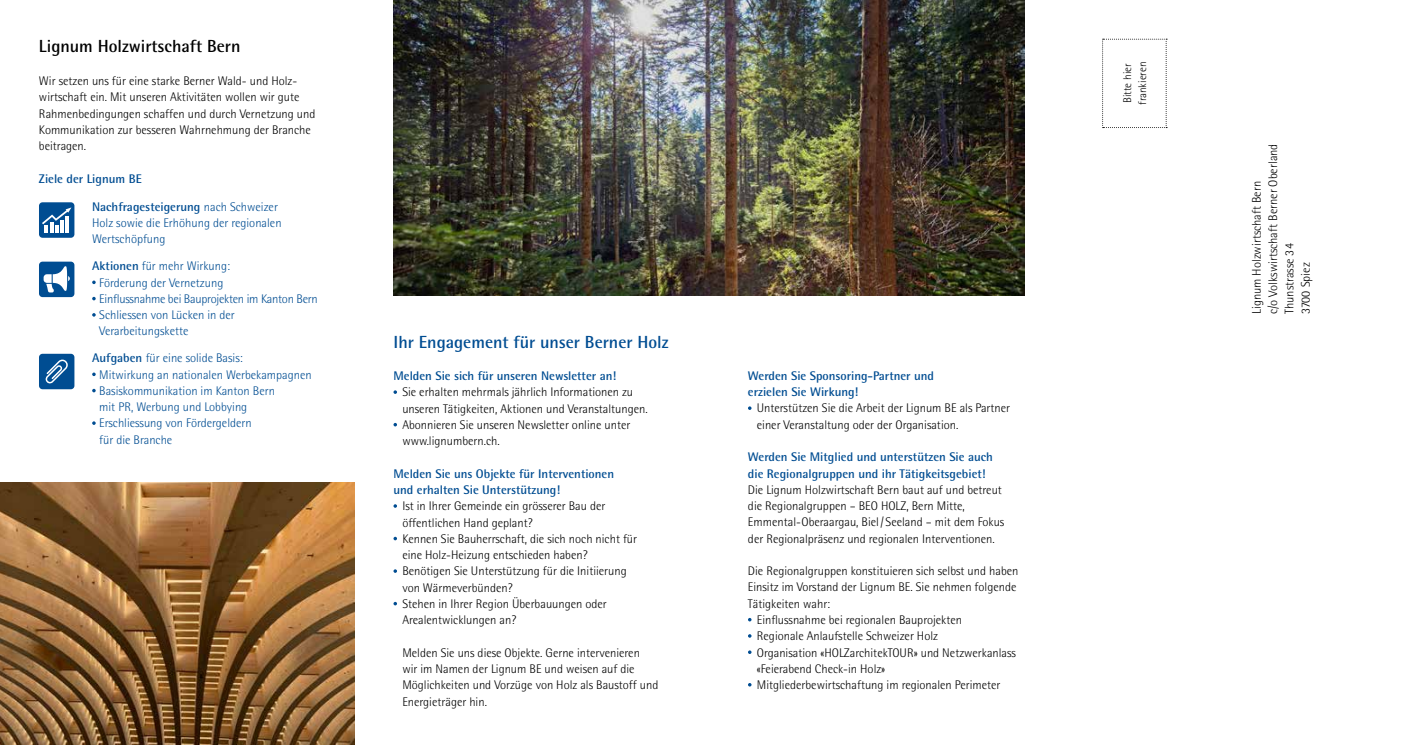
<style>
.page{position:relative;width:1418px;height:745px;background:#fff}
.page>*{position:absolute;margin:0;border:0;box-sizing:border-box;transform-origin:0 0}
.t1{font:700 17.5px "Rotis Semi Sans";color:#004d92}
.t2{font:700 17.5px "Rotis Semi Sans";color:#000}
.t3{font:300 12.5px/16.2px "Rotis Semi Sans";color:#000}
.t4{font:300 12.5px/16.2px "Rotis Semi Sans";color:#004d92}
.t5{font:700 12.5px/16.2px "Rotis Semi Sans";color:#004d92}
.t6{font:300 11.25px/15px "Rotis Semi Sans";color:#000}
.s1{font-weight:700}
</style>
<div class="page">
<svg style="left:92px;top:280px;width:4px;height:4px"></svg>
<svg style="left:92px;top:296px;width:4px;height:4px"></svg>
<svg style="left:92px;top:313px;width:4px;height:3px"></svg>
<svg style="left:92px;top:372px;width:4px;height:4px"></svg>
<svg style="left:92px;top:388px;width:4px;height:4px"></svg>
<div style="left:39px;top:202px;width:35px;height:35px;background:#004d92;border-radius:4px"></div>
<svg style="left:42px;top:207px;width:29px;height:25px"></svg>
<div style="left:39px;top:353px;width:35px;height:36px;background:#004d92;border-radius:4px"></div>
<svg style="left:45px;top:359px;width:23px;height:24px"></svg>
<div style="left:39px;top:261px;width:35px;height:36px;background:#004d92;border-radius:4px"></div>
<svg style="left:44px;top:266px;width:26px;height:26px"></svg>
<svg style="left:393px;top:422px;width:4px;height:4px"></svg>
<svg style="left:393px;top:536px;width:4px;height:4px"></svg>
<svg style="left:393px;top:601px;width:4px;height:4px"></svg>
<svg style="left:1102px;top:39px;width:65px;height:89px"></svg>
<img style="left:393px;top:0;width:631px;height:295px">
<img style="left:0;top:482px;width:354px;height:262px">
<h1 class="t2" style="left:39px;top:36px;width:203px">Lignum Holzwirtschaft Bern</h1>
<p class="t3" style="left:39px;top:73px;width:278px">Wir setzen uns für eine starke Berner Wald- und Holz&shy;wirtschaft ein. Mit unseren Aktivitäten wollen wir gute Rahmenbedingungen schaffen und durch Vernetzung und Kommunikation zur besseren Wahrnehmung der Branche beitragen.</p>
<p class="t5" style="left:39px;top:170px;width:104px">Ziele der Lignum BE</p>
<p class="t4" style="left:92px;top:198px;width:191px"><span class="s1">Nachfragesteigerung</span> nach Schweizer<br>Holz sowie die Erhöhung der regionalen<br>Wertschöpfung</p>
<p class="t4" style="left:99px;top:258px;width:220px;text-indent:-7px"><span class="s1">Aktionen</span> für mehr Wirkung:<br>Förderung der Vernetzung<br>Einflussnahme bei Bauprojekten im Kanton Bern<br>Schliessen von Lücken in der<br>Verarbeitungskette</p>
<p class="t4" style="left:99px;top:350px;width:214px;text-indent:-7px"><span class="s1">Aufgaben</span> für eine solide Basis:<br>Mitwirkung an nationalen Werbekampagnen<br>Basiskommunikation im Kanton Bern<br>mit PR, Werbung und Lobbying<br>Erschliessung von Fördergeldern<br>für die Branche</p>
<h1 class="t1" style="left:393px;top:331px;width:277px">Ihr Engagement für unser Berner Holz</h1>
<p class="t5" style="left:393px;top:367px;width:224px">Melden Sie sich für unseren Newsletter an!</p>
<p class="t3" style="left:402px;top:384px;width:247px">Sie erhalten mehrmals jährlich Informationen zu unseren Tätigkeiten, Aktionen und Veranstaltungen.<br>Abonnieren Sie unseren Newsletter online unter www.lignumbern.ch.</p>
<p class="t5" style="left:393px;top:465px;width:222px">Melden Sie uns Objekte für Interventionen und erhalten Sie Unterstützung!</p>
<p class="t3" style="left:402px;top:497px;width:236px">Ist in Ihrer Gemeinde ein grösserer Bau der öffentlichen Hand geplant?<br>Kennen Sie Bauherrschaft, die sich noch nicht für eine Holz-Heizung entschieden haben?<br>Benötigen Sie Unterstützung für die Initiierung von Wärmeverbünden?<br>Stehen in Ihrer Region Überbauungen oder Arealentwicklungen an?</p>
<p class="t3" style="left:402px;top:644px;width:257px">Melden Sie uns diese Objekte. Gerne intervenieren<br>wir im Namen der Lignum BE und weisen auf die Möglichkeiten und Vorzüge von Holz als Baustoff und Energieträger hin.</p>
<p class="t5" style="left:748px;top:367px;width:188px">Werden Sie Sponsoring-Partner und erzielen Sie Wirkung!</p>
<p class="t3" style="left:756px;top:400px;width:255px">Unterstützen Sie die Arbeit der Lignum BE als Partner einer Veranstaltung oder der Organisation.</p>
<p class="t5" style="left:748px;top:448px;width:246px">Werden Sie Mitglied und unterstützen Sie auch die Regionalgruppen und ihr Tätigkeitsgebiet!</p>
<p class="t3" style="left:748px;top:481px;width:258px">Die Lignum Holzwirtschaft Bern baut auf und betreut die Regionalgruppen – BEO HOLZ, Bern Mitte, Emmental-Oberaargau, Biel/ Seeland – mit dem Fokus der Regionalpräsenz und regionalen Interventionen.</p>
<p class="t3" style="left:748px;top:562px;width:272px">Die Regionalgruppen konstituieren sich selbst und haben</p>
<p class="t3" style="left:748px;top:578px;width:270px">Einsitz im Vorstand der Lignum BE. Sie nehmen folgende</p>
<p class="t3" style="left:748px;top:595px;width:84px">Tätigkeiten wahr:</p>
<p class="t3" style="left:756px;top:611px;width:207px">Einflussnahme bei regionalen Bauprojekten</p>
<p class="t3" style="left:756px;top:627px;width:183px">Regionale Anlaufstelle Schweizer Holz</p>
<p class="t3" style="left:756px;top:643px;width:261px">Organisation «HOLZarchitekTOUR» und Netzwerkanlass</p>
<p class="t3" style="left:756px;top:660px;width:130px">«Feierabend Check-in Holz»</p>
<p class="t3" style="left:756px;top:676px;width:245px">Mitgliederbewirtschaftung im regionalen Perimeter</p>
<p class="t6" style="left:1119px;top:105px;width:45px;rotate:-90deg">Bitte hier frankieren</p>
<p class="t3" style="left:1248px;top:314px;width:172px;rotate:-90deg">Lignum Holzwirtschaft Bern<br>c/o Volkswirtschaft Berner Oberland<br>Thunstrasse 34<br>3700 Spiez</p>
</div>
